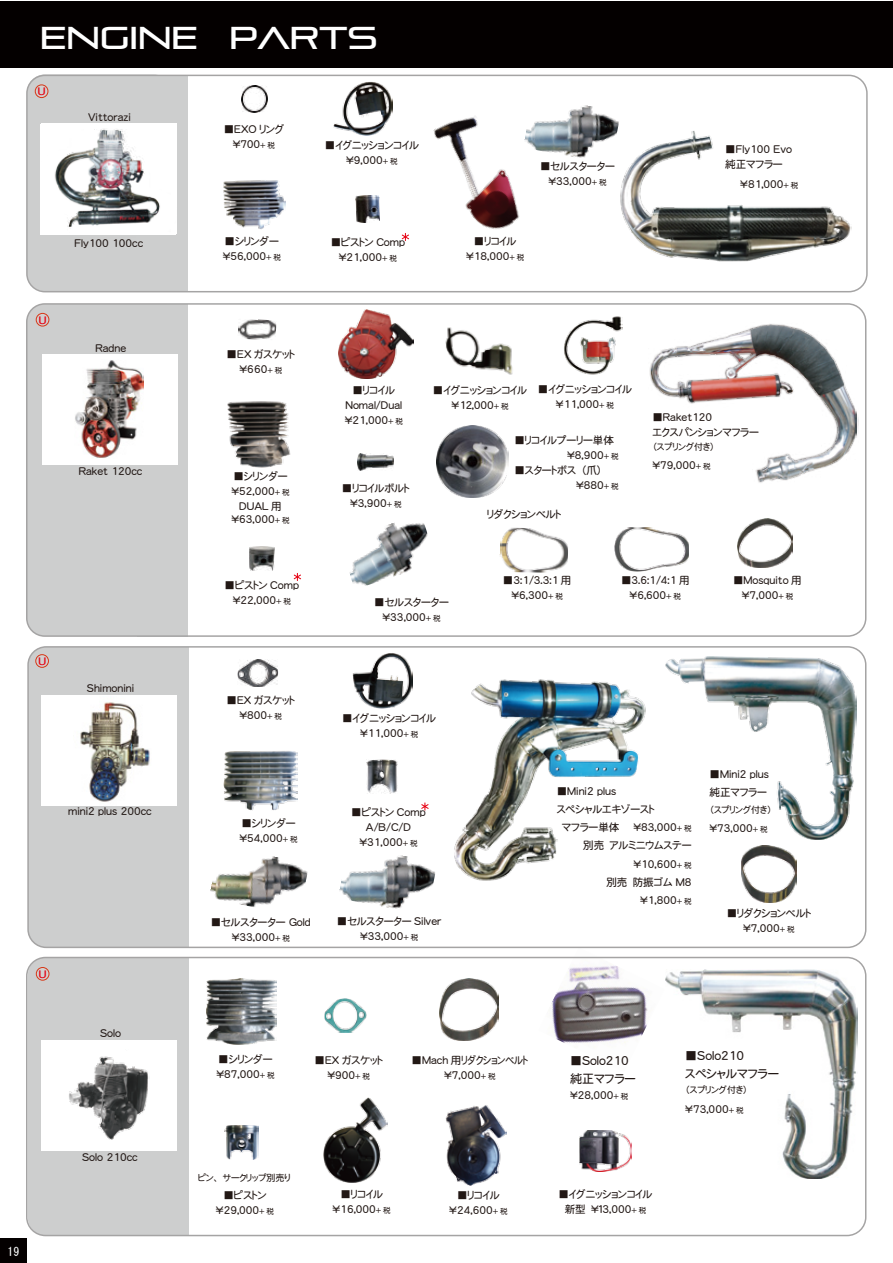
<style>
.page{position:relative;width:893px;height:1263px;background:#fff}
.page>*{position:absolute;margin:0;border:0;box-sizing:border-box;transform-origin:0 0}
.t1{font:31.5px "Pirulen Rg";color:#fff}
.t2{font:12px/18px "DFHS Maru Gothic W4 WING RKSJ H";color:#221815}
.t3{font:12px "MS Gothic";color:#fff}
.t4{font:11.85px "Consolas";color:#e60012;scale:1.28 1}
.t5{font:10.5px/15px "DFHS Maru Gothic W4 WING RKSJ H";color:#221815;text-align:center}
.t6{font:9px "DFHS Maru Gothic W4 WING RKSJ H";color:#221815}
.s1{font-size:7.5px}
</style>
<div class="page">
<div style="left:28px;top:647px;width:154px;height:300px;background:#cdcece;border-radius:18px"></div>
<div style="left:28px;top:957px;width:156px;height:278px;background:#cdcece;border-radius:18px"></div>
<img style="left:538px;top:948px;width:126px;height:95px">
<div style="left:137px;top:304px;width:51px;height:333px;background:#cdcece"></div>
<div style="left:27px;top:304px;width:155px;height:332px;background:#cdcece;border-radius:18px"></div>
<div style="left:0;top:0;width:893px;height:68px;background:#040000"></div>
<img style="left:238px;top:319px;width:38px;height:21px">
<img style="left:238px;top:659px;width:40px;height:28px">
<img style="left:324px;top:998px;width:42px;height:35px">
<img style="left:227px;top:401px;width:64px;height:67px">
<img style="left:250px;top:546px;width:25px;height:24px">
<img style="left:445px;top:327px;width:68px;height:48px">
<img style="left:564px;top:316px;width:58px;height:59px">
<img style="left:349px;top:523px;width:79px;height:63px">
<img style="left:339px;top:309px;width:74px;height:69px">
<img style="left:353px;top:653px;width:60px;height:56px">
<img style="left:324px;top:1098px;width:63px;height:84px">
<img style="left:224px;top:1125px;width:35px;height:34px">
<img style="left:445px;top:1105px;width:61px;height:80px">
<img style="left:224px;top:751px;width:74px;height:60px">
<img style="left:366px;top:760px;width:32px;height:34px">
<img style="left:210px;top:856px;width:98px;height:51px">
<img style="left:339px;top:855px;width:96px;height:54px">
<img style="left:207px;top:978px;width:69px;height:66px">
<hr style="left:0;top:0;width:1px;height:1263px;background:#fff">
<hr style="left:0;top:0;width:893px;height:1px;background:#fff">
<svg style="left:421px;top:802px;width:8px;height:8px"></svg>
<svg style="left:294px;top:573px;width:7px;height:8px"></svg>
<img style="left:666px;top:656px;width:190px;height:183px">
<img style="left:651px;top:325px;width:205px;height:156px">
<img style="left:665px;top:970px;width:192px;height:208px">
<div style="left:42px;top:354px;width:135px;height:111px;background:#fff"></div>
<img style="left:75px;top:360px;width:69px;height:98px">
<div style="left:138px;top:647px;width:51px;height:300px;background:#cdcece"></div>
<div style="left:41px;top:695px;width:136px;height:111px;background:#fff"></div>
<img style="left:80px;top:702px;width:70px;height:100px">
<div style="left:138px;top:957px;width:51px;height:278px;background:#cdcece"></div>
<div style="left:41px;top:1040px;width:136px;height:111px;background:#fff"></div>
<img style="left:69px;top:1056px;width:79px;height:84px">
<div style="left:26px;top:303px;width:840px;height:334px;border:2px solid #a5a4a4;border-radius:18px"></div>
<img style="left:742px;top:845px;width:54px;height:58px">
<img style="left:439px;top:979px;width:59px;height:62px">
<img style="left:737px;top:518px;width:56px;height:50px">
<img style="left:499px;top:528px;width:69px;height:45px">
<img style="left:614px;top:527px;width:75px;height:45px">
<div style="left:26px;top:957px;width:840px;height:279px;border:2px solid #a5a4a4;border-radius:19px"></div>
<div style="left:27px;top:646px;width:839px;height:302px;border:2px solid #a5a4a4;border-radius:18px"></div>
<img style="left:454px;top:679px;width:192px;height:202px">
<img style="left:579px;top:1130px;width:53px;height:41px">
<div style="left:137px;top:76px;width:51px;height:215px;background:#cdcece"></div>
<div style="left:27px;top:74px;width:145px;height:217px;background:#cdcece;border-radius:18px"></div>
<div style="left:26px;top:75px;width:842px;height:217px;border:2px solid #a5a4a4;border-radius:18px"></div>
<img style="left:40px;top:123px;width:137px;height:112px">
<img style="left:241px;top:86px;width:27px;height:26px">
<img style="left:223px;top:180px;width:62px;height:49px">
<img style="left:355px;top:196px;width:25px;height:27px">
<img style="left:409px;top:116px;width:110px;height:123px">
<img style="left:333px;top:82px;width:59px;height:53px">
<img style="left:524px;top:105px;width:95px;height:53px">
<svg style="left:402px;top:233px;width:7px;height:8px"></svg>
<img style="left:620px;top:131px;width:231px;height:131px">
<img style="left:358px;top:453px;width:36px;height:17px">
<img style="left:437px;top:426px;width:72px;height:71px">
<div style="left:35px;top:85px;width:13px;height:13px;background:#d1d1d1;border-radius:50%"></div>
<div style="left:35px;top:85px;width:13px;height:13px;border:1px solid #d73716;border-radius:50%"></div>
<div style="left:36px;top:313px;width:13px;height:13px;background:#d1d1d1;border-radius:50%"></div>
<div style="left:36px;top:313px;width:13px;height:13px;border:1px solid #d73716;border-radius:50%"></div>
<div style="left:36px;top:655px;width:12px;height:12px;background:#d1d1d1;border-radius:50%"></div>
<div style="left:35px;top:654px;width:14px;height:14px;border:1px solid #d73716;border-radius:50%"></div>
<div style="left:36px;top:967px;width:13px;height:13px;background:#d1d1d1;border-radius:50%"></div>
<div style="left:36px;top:967px;width:13px;height:13px;border:1px solid #d73716;border-radius:50%"></div>
<div style="left:0;top:1239px;width:27px;height:24px;background:#040000"></div>
<h1 class="t1" style="left:40px;top:19px;width:339px">ENGINE PARTS</h1>
<p class="t4" style="left:38px;top:83px;width:8px">U</p>
<p class="t5" style="left:88px;top:110px;width:44px">Vittorazi</p>
<p class="t5" style="left:224px;top:121px;width:62px">■EXO リング\7０0<span class="s1">+ 税</span></p>
<p class="t5" style="left:325px;top:138px;width:96px">■イグニッションコイル\9,000<span class="s1">+ 税</span></p>
<p class="t5" style="left:540px;top:158px;width:76px">■セルスターター\33,000<span class="s1">+ 税</span></p>
<p class="t5" style="left:74px;top:236px;width:70px">Fly100 100cc</p>
<p class="t5" style="left:223px;top:234px;width:60px;text-align:left">■シリンダー\56,000<span class="s1">+ 税</span></p>
<p class="t5" style="left:331px;top:234px;width:76px">■ピストン Comp \21,000<span class="s1">+ 税</span></p>
<p class="t5" style="left:466px;top:234px;width:60px">■リコイル\18,000<span class="s1">+ 税</span></p>
<p class="t5" style="left:725px;top:141px;width:68px;text-align:left">■Fly100 Evo純正マフラー</p>
<p class="t5" style="left:724px;top:177px;width:75px">　　　\81,000<span class="s1">+ 税</span></p>
<p class="t4" style="left:39px;top:312px;width:8px">U</p>
<p class="t5" style="left:95px;top:341px;width:32px">Radne</p>
<p class="t5" style="left:79px;top:464px;width:65px">Raket 120cc</p>
<p class="t4" style="left:38px;top:653px;width:8px">U</p>
<p class="t5" style="left:87px;top:680px;width:49px">Shimonini</p>
<p class="t5" style="left:68px;top:804px;width:85px">mini2 plus 200cc</p>
<p class="t4" style="left:39px;top:966px;width:8px">U</p>
<p class="t5" style="left:100px;top:1025px;width:22px">Solo</p>
<p class="t3" style="left:8px;top:1245px;width:13px">19</p>
<p class="t5" style="left:82px;top:1149px;width:57px">Solo 210cc</p>
<p class="t5" style="left:227px;top:346px;width:70px">■EX ガスケット\660<span class="s1">+ 税</span></p>
<p class="t5" style="left:231px;top:469px;width:60px">■シリンダー\52,000<span class="s1">+ 税<br></span>DUAL 用</p>
<p class="t5" style="left:231px;top:512px;width:60px">\63,000<span class="s1">+ 税</span></p>
<p class="t5" style="left:225px;top:578px;width:76px">■ピストン Comp \22,000<span class="s1">+ 税</span></p>
<p class="t5" style="left:227px;top:692px;width:70px">■EX ガスケット\800<span class="s1">+ 税</span></p>
<p class="t5" style="left:345px;top:383px;width:60px">■リコイル<br>Nomal/Dual \21,000<span class="s1">+ 税</span></p>
<p class="t5" style="left:433px;top:383px;width:96px">■イグニッションコイル\1２,０00<span class="s1">+ 税</span></p>
<p class="t5" style="left:538px;top:382px;width:96px">■イグニッションコイル\11,000<span class="s1">+ 税</span></p>
<p class="t5" style="left:342px;top:480px;width:69px">■リコイルボルト\3,900<span class="s1">+ 税</span></p>
<p class="t5" style="left:567px;top:432px;width:53px;text-align:left;text-indent:-53px">■リコイルプーリー単体\8,900<span class="s1">+ 税</span></p>
<p class="t5" style="left:576px;top:462px;width:44px;text-align:left;text-indent:-62px">■スタートボス（爪）\880<span class="s1">+ 税</span></p>
<p class="t5" style="left:487px;top:507px;width:76px">リダクションベルト</p>
<p class="t5" style="left:652px;top:410px;width:108px;line-height:14.4px;text-align:left">■Raket120<br>エクスパンションマフラー</p>
<p class="t6" style="left:652px;top:442px;width:64px">（スプリング付き）</p>
<p class="t5" style="left:652px;top:458px;width:60px">\79,000<span class="s1">+ 税</span></p>
<p class="t5" style="left:374px;top:594px;width:76px">■セルスターター\33,000<span class="s1">+ 税</span></p>
<p class="t5" style="left:342px;top:711px;width:96px">■イグニッションコイル\11,000<span class="s1">+ 税</span></p>
<p class="t5" style="left:503px;top:572px;width:70px">■3:1/3.3:1 用\6,300<span class="s1">+ 税</span></p>
<p class="t5" style="left:621px;top:572px;width:70px">■3.6:1/4:1 用\6,600<span class="s1">+ 税</span></p>
<p class="t5" style="left:733px;top:573px;width:70px">■Mosquito 用\7,000<span class="s1">+ 税</span></p>
<p class="t5" style="left:239px;top:815px;width:60px;text-align:left">■シリンダー\54,000<span class="s1">+ 税</span></p>
<p class="t5" style="left:351px;top:805px;width:76px">■ピストン Comp<br>A/B/C/D \31,000<span class="s1">+ 税</span></p>
<p class="t5" style="left:557px;top:784px;width:61px">■Mini2 plus</p>
<p class="t5" style="left:557px;top:802px;width:99px">スペシャルエキゾースト</p>
<p class="t5" style="left:562px;top:820px;width:59px">マフラー単体</p>
<p class="t5" style="left:583px;top:818px;width:110px;line-height:18.5px;text-align:right">\83,000<span class="s1">+ 税<br></span>別売　アルミニウムステー\10,600<span class="s1">+ 税<br></span>別売　防振ゴム M8 \1,800<span class="s1">+ 税</span></p>
<p class="t5" style="left:709px;top:766px;width:61px;line-height:17.4px;text-align:left">■Mini2 plus純正マフラー</p>
<p class="t6" style="left:709px;top:805px;width:64px">（スプリング付き）</p>
<p class="t5" style="left:709px;top:821px;width:60px">\73,000<span class="s1">+ 税</span></p>
<p class="t5" style="left:211px;top:914px;width:101px">■セルスターター Gold \33,000<span class="s1">+ 税</span></p>
<p class="t5" style="left:337px;top:913px;width:106px">■セルスターター Silver \33,000<span class="s1">+ 税</span></p>
<p class="t5" style="left:727px;top:906px;width:86px">■リダクションベルト\7,000<span class="s1">+ 税</span></p>
<p class="t5" style="left:216px;top:1051px;width:60px;text-align:left">■シリンダー\87,000<span class="s1">+ 税</span></p>
<p class="t5" style="left:315px;top:1052px;width:70px">■EX ガスケット\900<span class="s1">+ 税</span></p>
<p class="t5" style="left:411px;top:1052px;width:118px">■Mach 用リダクションベルト\7,000<span class="s1">+ 税</span></p>
<p class="t2" style="left:570px;top:1051px;width:67px">■Solo210純正マフラー</p>
<p class="t5" style="left:570px;top:1088px;width:60px">\28,000<span class="s1">+ 税</span></p>
<p class="t2" style="left:685px;top:1047px;width:95px">■Solo210<br>スペシャルマフラー</p>
<p class="t6" style="left:685px;top:1086px;width:64px">（スプリング付き）</p>
<p class="t5" style="left:685px;top:1101px;width:60px">\73,000<span class="s1">+ 税</span></p>
<p class="t6" style="left:198px;top:1173px;width:94px">ピン、サークリップ別売り</p>
<p class="t5" style="left:216px;top:1187px;width:60px">■ピストン\29,000<span class="s1">+ 税</span></p>
<p class="t5" style="left:449px;top:1188px;width:60px">■リコイル\24,600<span class="s1">+ 税</span></p>
<p class="t5" style="left:333px;top:1187px;width:60px">■リコイル\16,000<span class="s1">+ 税</span></p>
<p class="t5" style="left:558px;top:1187px;width:96px">■イグニッションコイル新型 \１3,000<span class="s1">+ 税</span></p>
</div>
